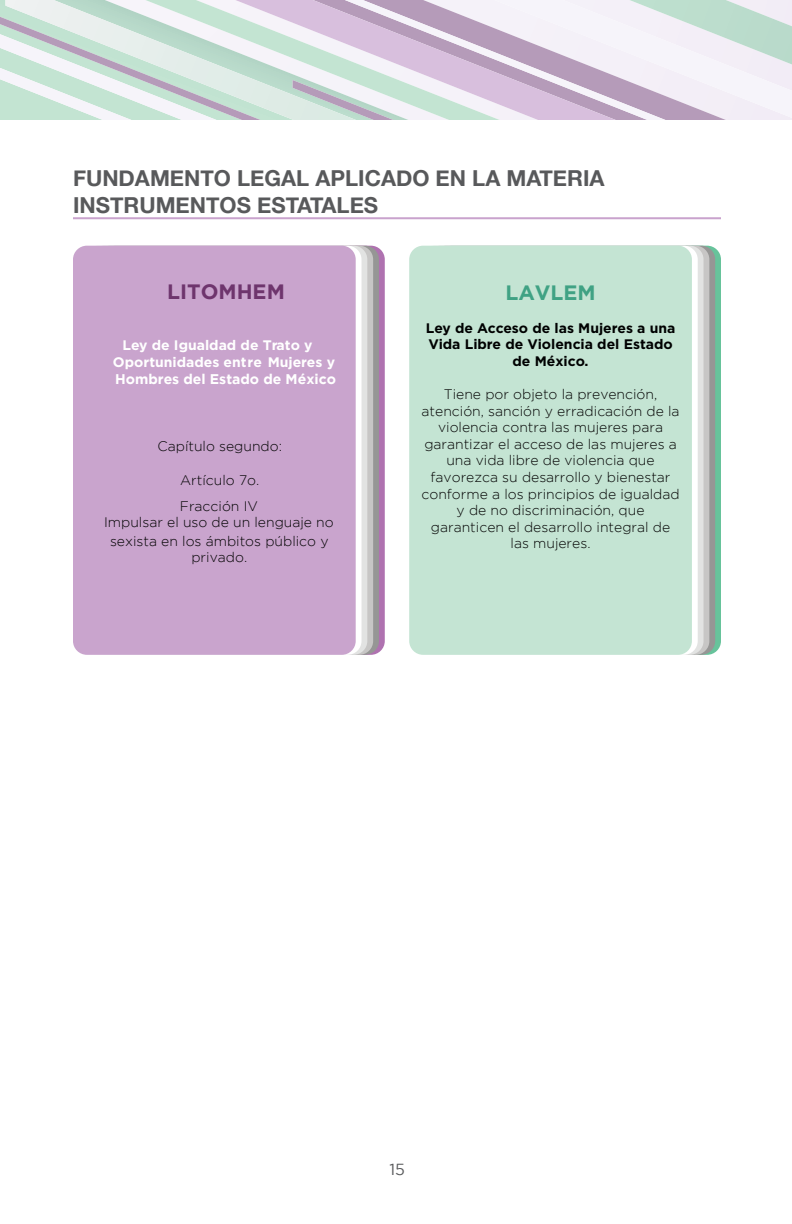
<style>
.page{position:relative;width:792px;height:1224px;background:#fff}
.page>*{position:absolute;margin:0;border:0;box-sizing:border-box;transform-origin:0 0}
.t1{font:700 22px/26.4px "Helvetica Neue";color:#58595b}
.t2{font:700 20.8px "Gotham";color:#6e356d}
.t3{font:700 20.8px "Gotham";color:#40a284}
.t4{font:16px "Gotham";color:#58595b}
.t5{font:700 14px "Gotham";color:#fff}
.t6{font:300 13.8px/16.6px "Gotham";color:#030303;text-align:center}
.t7{font:700 13.8px/22.8px "Gotham HTF";color:#fff}
.t8{font:700 13.8px/16.6px "Gotham HTF";color:#000101;text-align:center}
</style>
<div class="page">
<div style="left:726px;top:76px;width:66px;height:44px;background:#f6f4fa"></div>
<svg style="left:5px;top:0;width:159px;height:120px"></svg>
<svg style="left:726px;top:0;width:66px;height:76px"></svg>
<svg style="left:665px;top:0;width:61px;height:120px;fill:#f3eef7"></svg>
<svg style="left:164px;top:0;width:109px;height:120px"></svg>
<svg style="left:273px;top:0;width:392px;height:120px"></svg>
<svg style="left:293px;top:80px;width:100px;height:40px"></svg>
<hr style="left:73px;top:217px;width:648px;height:2px;background:#c9a3cd">
<div style="left:438px;top:246px;width:283px;height:409px;background:#67c39b;border-radius:14px"></div>
<svg style="left:432px;top:246px;width:283px;height:409px"></svg>
<div style="left:421px;top:246px;width:283px;height:409px;background:#e2e3e2;border-radius:14px"></div>
<div style="left:415px;top:246px;width:283px;height:409px;background:#fff;border-radius:14px"></div>
<div style="left:409px;top:246px;width:283px;height:409px;background:#c4e4d3;border-radius:14px"></div>
<div style="left:102px;top:246px;width:283px;height:409px;background:#af72b0;border-radius:14px"></div>
<div style="left:96px;top:246px;width:283px;height:409px;background:#969695;border-radius:14px"></div>
<svg style="left:90px;top:246px;width:283px;height:409px"></svg>
<div style="left:79px;top:246px;width:283px;height:409px;background:#fff;border-radius:14px"></div>
<div style="left:73px;top:246px;width:283px;height:409px;background:#c9a4cd;border-radius:14px"></div>
<h1 class="t1" style="left:73px;top:166px;width:533px">FUNDAMENTO LEGAL APLICADO EN LA MATERIA<br>INSTRUMENTOS ESTATALES</h1>
<h2 class="t2" style="left:167px;top:280px;width:119px">LITOMHEM</h2>
<p class="t7" style="left:123px;top:333px;width:191px">Ley de Igualdad de Trato y</p>
<p class="t7" style="left:113px;top:351px;width:224px">Oportunidades entre Mujeres y<br>Hombres del Estado de México</p>
<p class="t5" style="left:115px;top:370px;width:222px">Hombres del Estado de México</p>
<p class="t6" style="left:157px;top:438px;width:126px">Capítulo segundo:</p>
<p class="t6" style="left:180px;top:467px;width:81px;line-height:26px;text-align:left">Artículo 7o.<br>Fracción IV</p>
<p class="t6" style="left:104px;top:513px;width:231px;line-height:18.6px">Impulsar el uso de un lenguaje no sexista en los ámbitos público y</p>
<p class="t6" style="left:191px;top:549px;width:57px">privado.</p>
<h2 class="t3" style="left:505px;top:280px;width:92px">LAVLEM</h2>
<p class="t8" style="left:426px;top:319px;width:251px">Ley de Acceso de las Mujeres a una<br>Vida Libre de Violencia del Estado de México.</p>
<p class="t6" style="left:421px;top:386px;width:260px">Tiene por objeto la prevención, atención, sanción y erradicación de la violencia contra las mujeres para garantizar el acceso de las mujeres a una vida libre de violencia que favorezca su desarrollo y bienestar conforme a los principios de igualdad y de no discriminación, que garanticen el desarrollo integral de las mujeres.</p>
<p class="t4" style="left:389px;top:1161px;width:17px">15</p>
</div>
